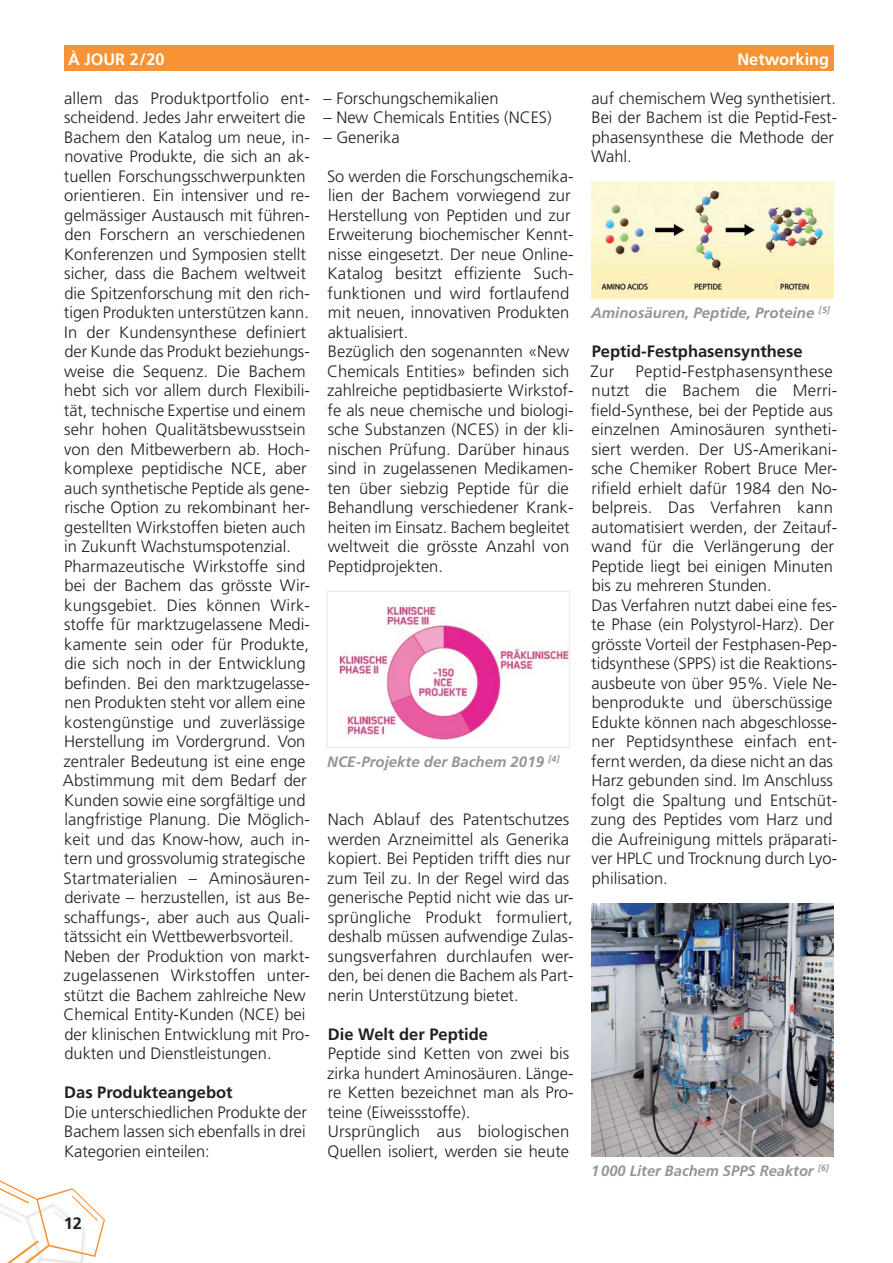
<style>
.page{position:relative;width:893px;height:1263px;background:#fff}
.page>*{position:absolute;margin:0;border:0;box-sizing:border-box;transform-origin:0 0}
.Grundschrift_Normal{font:300 16.5px/19.5px "Frutiger LT Std";color:#231f20}
.Grundschrift_Fett{font:700 16.5px "Frutiger LT Com";color:#231f20}
.t1{font:700 16.5px "Frutiger LT Std";color:#fff}
.t2{font:700 16.5px "Frutiger LT Std";color:#231f20}
.Bildlegende{font:italic 700 15px "Frutiger LT Std";color:#939598}
</style>
<div class="page">
<svg style="left:0;top:1180px;width:105px;height:83px"></svg>
<div style="left:64px;top:45px;width:769px;height:26px;background:#f79332"></div>
<img style="left:339px;top:606px;width:229px;height:134px">
<div style="left:327px;top:591px;width:243px;height:156px;border:1px solid #e6e7e9"></div>
<img style="left:591px;top:182px;width:242px;height:116px">
<img style="left:591px;top:903px;width:242px;height:254px">
<p class="t1" style="left:68px;top:49px;width:98px">À JOUR 2/20</p>
<p class="t1" style="left:737px;top:49px;width:93px">Networking</p>
<p class="Grundschrift_Normal" style="left:64px;top:88px;width:247px">allem das Produktportfolio ent&shy;scheidend. Jedes Jahr erweitert die Bachem den Katalog um neue, in&shy;novative Produkte, die sich an ak&shy;tuellen Forschungsschwerpunkten orientieren. Ein intensiver und re&shy;gelmässiger Austausch mit führen&shy;den Forschern an verschiedenen Konferenzen und Symposien stellt sicher, dass die Bachem weltweit die Spitzenforschung mit den rich&shy;tigen Produkten unterstützen kann.</p>
<p class="Grundschrift_Normal" style="left:64px;top:322px;width:247px">In der Kundensynthese definiert der Kunde das Produkt beziehungs&shy;weise die Sequenz. Die Bachem hebt sich vor allem durch Flexibili&shy;tät, technische Expertise und einem sehr hohen Qualitätsbewusstsein von den Mitbewerbern ab. Hoch&shy;komplexe peptidische NCE, aber auch synthetische Peptide als gene&shy;rische Option zu rekombinant her&shy;gestellten Wirkstoffen bieten auch in Zukunft Wachstumspotenzial.</p>
<p class="Grundschrift_Normal" style="left:63px;top:556px;width:248px">Pharmazeutische Wirkstoffe sind bei der Bachem das grösste Wir&shy;kungsgebiet. Dies können Wirk&shy;stoffe für marktzugelassene Medi&shy;kamente sein oder für Produkte, die sich noch in der Entwicklung befinden. Bei den marktzugelasse&shy;nen Produkten steht vor allem eine kostengünstige und zuverlässige Herstellung im Vordergrund. Von zentraler Bedeutung ist eine enge Abstimmung mit dem Bedarf der Kunden sowie eine sorgfältige und langfristige Planung. Die Möglich&shy;keit und das Know-how, auch in&shy;tern und grossvolumig strategische Startmaterialien – Aminosäuren&shy;derivate – herzustellen, ist aus Be&shy;schaffungs-, aber auch aus Quali&shy;tätssicht ein Wettbewerbsvorteil.</p>
<p class="Grundschrift_Normal" style="left:64px;top:946px;width:248px">Neben der Produktion von markt&shy;zugelassenen Wirkstoffen unter&shy;stützt die Bachem zahlreiche New Chemical Entity-Kunden (NCE) bei der klinischen Entwicklung mit Pro&shy;dukten und Dienstleistungen.</p>
<p class="Grundschrift_Fett" style="left:64px;top:1083px;width:170px">Das Produkteangebot</p>
<p class="Grundschrift_Normal" style="left:64px;top:1102px;width:244px;text-align:justify">Die unterschiedlichen Produkte der Bachem lassen sich ebenfalls in drei Kategorien einteilen:</p>
<p class="Grundschrift_Normal" style="left:591px;top:88px;width:247px">auf chemischem Weg synthetisiert.<br>Bei der Bachem ist die Peptid-Fest&shy;phasensynthese die Methode der<br>Wahl.</p>
<p class="Grundschrift_Normal" style="left:323px;top:88px;width:177px">– Forschungschemikalien</p>
<p class="Grundschrift_Normal" style="left:323px;top:108px;width:230px">– New Chemicals Entities (NCES)</p>
<p class="Grundschrift_Normal" style="left:323px;top:127px;width:78px">– Generika</p>
<p class="Grundschrift_Normal" style="left:327px;top:166px;width:248px">So werden die Forschungschemika&shy;lien der Bachem vorwiegend zur<br>Herstellung von Peptiden und zur<br>Erweiterung biochemischer Kennt&shy;nisse eingesetzt. Der neue Online-<br>Katalog besitzt effiziente Such&shy;funktionen und wird fortlaufend mit neuen, innovativen Produkten aktualisiert.</p>
<p class="Grundschrift_Normal" style="left:327px;top:342px;width:248px">Bezüglich den sogenannten «New<br>Chemicals Entities» befinden sich zahlreiche peptidbasierte Wirkstof&shy;fe als neue chemische und biologi&shy;sche Substanzen (NCES) in der kli&shy;nischen Prüfung. Darüber hinaus sind in zugelassenen Medikamen&shy;ten über siebzig Peptide für die<br>Behandlung verschiedener Krank&shy;heiten im Einsatz. Bachem begleitet weltweit die grösste Anzahl von<br>Peptidprojekten.</p>
<p class="Bildlegende" style="left:591px;top:304px;width:241px">Aminosäuren, Peptide, Proteine <sup>[5]</sup></p>
<p class="Grundschrift_Fett" style="left:592px;top:342px;width:212px">Peptid-Festphasensynthese</p>
<p class="Grundschrift_Normal" style="left:591px;top:361px;width:25px">Zur</p>
<p class="Grundschrift_Normal" style="left:591px;top:361px;width:248px;text-indent:44px">Peptid-Festphasensynthese nutzt die Bachem die Merri&shy;field-Synthese, bei der Peptide aus einzelnen Aminosäuren syntheti&shy;siert werden. Der US-Amerikani&shy;sche Chemiker Robert Bruce Mer&shy;rifield erhielt dafür 1984 den No&shy;belpreis. Das Verfahren kann automatisiert werden, der Zeitauf&shy;wand für die Verlängerung der<br>Peptide liegt bei einigen Minuten bis zu mehreren Stunden.</p>
<p class="Grundschrift_Normal" style="left:591px;top:595px;width:248px">Das Verfahren nutzt dabei eine fes&shy;te Phase (ein Polystyrol-Harz). Der grösste Vorteil der Festphasen-Pep&shy;tidsynthese (SPPS) ist die Reaktions&shy;ausbeute von über 95%. Viele Ne&shy;benprodukte und überschüssige<br>Edukte können nach abgeschlosse&shy;ner Peptidsynthese einfach ent&shy;fernt werden, da diese nicht an das<br>Harz gebunden sind. Im Anschluss folgt die Spaltung und Entschüt&shy;zung des Peptides vom Harz und die Aufreinigung mittels präparati&shy;ver HPLC und Trocknung durch Lyo&shy;philisation.</p>
<p class="Bildlegende" style="left:327px;top:753px;width:234px">NCE-Projekte der Bachem 2019 <sup>[4]</sup></p>
<p class="Grundschrift_Normal" style="left:327px;top:810px;width:248px">Nach Ablauf des Patentschutzes werden Arzneimittel als Generika kopiert. Bei Peptiden trifft dies nur zum Teil zu. In der Regel wird das generische Peptid nicht wie das ur&shy;sprüngliche Produkt formuliert, deshalb müssen aufwendige Zulas&shy;sungsverfahren durchlaufen wer&shy;den, bei denen die Bachem als Part&shy;nerin Unterstützung bietet.</p>
<p class="Grundschrift_Fett" style="left:328px;top:1024px;width:162px">Die Welt der Peptide</p>
<p class="Grundschrift_Normal" style="left:327px;top:1044px;width:248px">Peptide sind Ketten von zwei bis zirka hundert Aminosäuren. Länge&shy;re Ketten bezeichnet man als Pro&shy;teine (Eiweissstoffe).</p>
<p class="Grundschrift_Normal" style="left:328px;top:1122px;width:243px">Ursprünglich aus biologischen<br>Quellen isoliert, werden sie heute</p>
<p class="t2" style="left:64px;top:1213px;width:20px">12</p>
<p class="Bildlegende" style="left:591px;top:1162px;width:239px">1000 Liter Bachem SPPS Reaktor <sup>[6]</sup></p>
</div>
